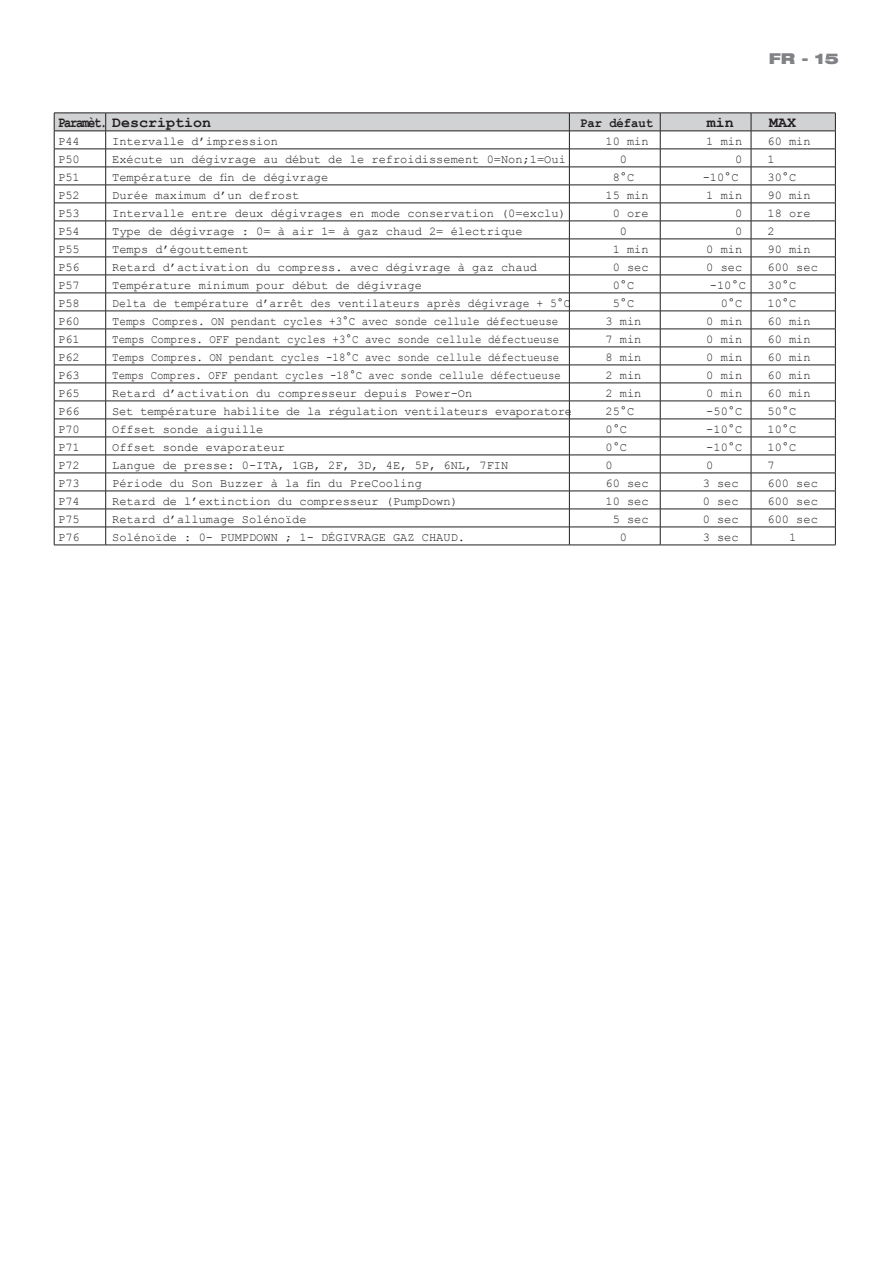
<style>
.page{position:relative;width:893px;height:1263px;background:#fff}
.page>*{position:absolute;margin:0;border:0;box-sizing:border-box;transform-origin:0 0}
.t1{font:700 15px "Courier New";color:#231f20;scale:.8 1}
.t2{font:700 15px "Courier New";color:#231f20}
.t3{font:900 expanded 15px "Helvetica 93";color:#808285}
.t4{font:700 13.5px "Courier New";color:#231f20;scale:.9 1}
.t5{font:12px "Courier New";color:#231f20}
.t6{font:12px "Courier New";color:#231f20;scale:.9 1}
.t7{font:12px "Courier New";color:#231f20;scale:.89 1}
.t8{font:12px "Courier New";letter-spacing:-.02em;color:#231f20}
.t9{font:12px "Courier New";color:#231f20;scale:.95 1}
</style>
<div class="page">
<svg style="left:54px;top:113px;width:782px;height:432px"></svg>
<hr style="left:54px;top:473px;width:52px;height:1px;background:#231f20">
<hr style="left:54px;top:491px;width:52px;height:1px;background:#231f20">
<hr style="left:54px;top:509px;width:52px;height:1px;background:#231f20">
<hr style="left:54px;top:527px;width:52px;height:1px;background:#231f20">
<hr style="left:54px;top:545px;width:52px;height:1px;background:#231f20">
<hr style="left:106px;top:473px;width:463px;height:1px;background:#231f20">
<hr style="left:106px;top:491px;width:463px;height:1px;background:#231f20">
<hr style="left:106px;top:509px;width:463px;height:1px;background:#231f20">
<hr style="left:106px;top:527px;width:463px;height:1px;background:#231f20">
<hr style="left:106px;top:545px;width:463px;height:1px;background:#231f20">
<hr style="left:569px;top:473px;width:91px;height:1px;background:#231f20">
<hr style="left:569px;top:491px;width:91px;height:1px;background:#231f20">
<hr style="left:569px;top:509px;width:91px;height:1px;background:#231f20">
<hr style="left:569px;top:527px;width:91px;height:1px;background:#231f20">
<hr style="left:569px;top:545px;width:91px;height:1px;background:#231f20">
<hr style="left:660px;top:473px;width:91px;height:1px;background:#231f20">
<hr style="left:660px;top:491px;width:91px;height:1px;background:#231f20">
<hr style="left:660px;top:509px;width:91px;height:1px;background:#231f20">
<hr style="left:660px;top:527px;width:91px;height:1px;background:#231f20">
<hr style="left:660px;top:545px;width:91px;height:1px;background:#231f20">
<hr style="left:751px;top:473px;width:85px;height:1px;background:#231f20">
<hr style="left:751px;top:491px;width:85px;height:1px;background:#231f20">
<hr style="left:751px;top:509px;width:85px;height:1px;background:#231f20">
<hr style="left:751px;top:527px;width:85px;height:1px;background:#231f20">
<hr style="left:751px;top:545px;width:85px;height:1px;background:#231f20">
<p class="t3" style="left:769px;top:49px;width:72px">FR - 15</p>
<p class="t1" style="left:58px;top:113px;width:193px">Paramèt. Description</p>
<p class="t4" style="left:580px;top:114px;width:82px">Par défaut</p>
<p class="t2" style="left:707px;top:113px;width:28px">min</p>
<p class="t2" style="left:769px;top:113px;width:28px">MAX</p>
<p class="t5" style="left:58px;top:134px;width:23px">P44</p>
<p class="t5" style="left:112px;top:134px;width:167px">Intervalle d’impression</p>
<p class="t5" style="left:605px;top:134px;width:45px">10 min</p>
<p class="t5" style="left:706px;top:134px;width:37px">1 min</p>
<p class="t5" style="left:767px;top:134px;width:45px">60 min</p>
<p class="t5" style="left:58px;top:152px;width:23px">P50</p>
<p class="t5" style="left:112px;top:152px;width:455px">Exécute un dégivrage au début de le refroidissement 0=Non;1=Oui</p>
<p class="t5" style="left:620px;top:152px;width:9px">0</p>
<p class="t5" style="left:735px;top:152px;width:9px">0</p>
<p class="t5" style="left:767px;top:152px;width:9px">1</p>
<p class="t5" style="left:58px;top:170px;width:23px">P51</p>
<p class="t5" style="left:112px;top:170px;width:218px">Température de fin de dégivrage</p>
<p class="t5" style="left:613px;top:170px;width:23px">8°C</p>
<p class="t5" style="left:703px;top:170px;width:37px">-10°C</p>
<p class="t5" style="left:767px;top:170px;width:30px">30°C</p>
<p class="t5" style="left:58px;top:188px;width:23px">P52</p>
<p class="t5" style="left:112px;top:188px;width:189px">Durée maximum d’un defrost</p>
<p class="t5" style="left:605px;top:188px;width:45px">15 min</p>
<p class="t5" style="left:706px;top:188px;width:37px">1 min</p>
<p class="t5" style="left:767px;top:188px;width:45px">90 min</p>
<p class="t5" style="left:58px;top:206px;width:23px">P53</p>
<p class="t5" style="left:112px;top:206px;width:455px">Intervalle entre deux dégivrages en mode conservation (0=exclu)</p>
<p class="t5" style="left:613px;top:206px;width:37px">0 ore</p>
<p class="t5" style="left:735px;top:206px;width:9px">0</p>
<p class="t5" style="left:767px;top:206px;width:45px">18 ore</p>
<p class="t5" style="left:58px;top:224px;width:23px">P54</p>
<p class="t5" style="left:112px;top:224px;width:412px">Type de dégivrage : 0= à air 1= à gaz chaud 2= électrique</p>
<p class="t5" style="left:620px;top:224px;width:9px">0</p>
<p class="t5" style="left:735px;top:224px;width:9px">0</p>
<p class="t5" style="left:767px;top:224px;width:9px">2</p>
<p class="t5" style="left:58px;top:242px;width:23px">P55</p>
<p class="t5" style="left:112px;top:242px;width:138px">Temps d’égouttement</p>
<p class="t5" style="left:613px;top:242px;width:37px">1 min</p>
<p class="t5" style="left:706px;top:242px;width:37px">0 min</p>
<p class="t5" style="left:767px;top:242px;width:45px">90 min</p>
<p class="t5" style="left:58px;top:260px;width:23px">P56</p>
<p class="t5" style="left:112px;top:260px;width:426px">Retard d’activation du compress. avec dégivrage à gaz chaud</p>
<p class="t5" style="left:613px;top:260px;width:37px">0 sec</p>
<p class="t5" style="left:706px;top:260px;width:37px">0 sec</p>
<p class="t5" style="left:767px;top:260px;width:52px">600 sec</p>
<p class="t5" style="left:58px;top:278px;width:23px">P57</p>
<p class="t5" style="left:112px;top:278px;width:311px">Température minimum pour début de dégivrage</p>
<p class="t5" style="left:613px;top:278px;width:23px">0°C</p>
<p class="t5" style="left:710px;top:278px;width:37px">-10°C</p>
<p class="t5" style="left:767px;top:278px;width:30px">30°C</p>
<p class="t5" style="left:58px;top:296px;width:23px">P58</p>
<p class="t9" style="left:112px;top:296px;width:484px">Delta de température d’arrêt des ventilateurs après dégivrage + 5°C</p>
<p class="t5" style="left:613px;top:296px;width:23px">5°C</p>
<p class="t5" style="left:721px;top:296px;width:23px">0°C</p>
<p class="t5" style="left:767px;top:296px;width:30px">10°C</p>
<p class="t5" style="left:58px;top:314px;width:23px">P60</p>
<p class="t5" style="left:112px;top:314px;width:448px">Temps Compres. ON pendant cycles +3°C avec sonde cellule défectueuse</p>
<p class="t5" style="left:605px;top:314px;width:37px">3 min</p>
<p class="t5" style="left:706px;top:314px;width:37px">0 min</p>
<p class="t5" style="left:767px;top:314px;width:45px">60 min</p>
<p class="t5" style="left:58px;top:332px;width:23px">P61</p>
<p class="t6" style="left:112px;top:332px;width:498px">Temps Compres. OFF pendant cycles +3°C avec sonde cellule défectueuse</p>
<p class="t5" style="left:605px;top:332px;width:37px">7 min</p>
<p class="t5" style="left:706px;top:332px;width:37px">0 min</p>
<p class="t5" style="left:767px;top:332px;width:45px">60 min</p>
<p class="t5" style="left:58px;top:350px;width:23px">P62</p>
<p class="t6" style="left:112px;top:350px;width:498px">Temps Compres. ON pendant cycles -18°C avec sonde cellule défectueuse</p>
<p class="t5" style="left:605px;top:350px;width:37px">8 min</p>
<p class="t5" style="left:706px;top:350px;width:37px">0 min</p>
<p class="t5" style="left:767px;top:350px;width:45px">60 min</p>
<p class="t5" style="left:58px;top:368px;width:23px">P63</p>
<p class="t7" style="left:112px;top:368px;width:505px">Temps Compres. OFF pendant cycles -18°C avec sonde cellule défectueuse</p>
<p class="t5" style="left:605px;top:368px;width:37px">2 min</p>
<p class="t5" style="left:706px;top:368px;width:37px">0 min</p>
<p class="t5" style="left:767px;top:368px;width:45px">60 min</p>
<p class="t5" style="left:58px;top:386px;width:23px">P65</p>
<p class="t5" style="left:112px;top:386px;width:362px">Retard d’activation du compresseur depuis Power-On</p>
<p class="t5" style="left:605px;top:386px;width:37px">2 min</p>
<p class="t5" style="left:706px;top:386px;width:37px">0 min</p>
<p class="t5" style="left:767px;top:386px;width:45px">60 min</p>
<p class="t5" style="left:58px;top:404px;width:23px">P66</p>
<p class="t8" style="left:112px;top:404px;width:461px">Set température habilite de la régulation ventilateurs evaporatore</p>
<p class="t5" style="left:605px;top:404px;width:30px">25°C</p>
<p class="t5" style="left:706px;top:404px;width:37px">-50°C</p>
<p class="t5" style="left:767px;top:404px;width:30px">50°C</p>
<p class="t5" style="left:58px;top:422px;width:23px">P70</p>
<p class="t5" style="left:112px;top:422px;width:153px">Offset sonde aiguille</p>
<p class="t5" style="left:605px;top:422px;width:23px">0°C</p>
<p class="t5" style="left:706px;top:422px;width:37px">-10°C</p>
<p class="t5" style="left:767px;top:422px;width:30px">10°C</p>
<p class="t5" style="left:58px;top:440px;width:23px">P71</p>
<p class="t5" style="left:112px;top:440px;width:174px">Offset sonde evaporateur</p>
<p class="t5" style="left:605px;top:440px;width:23px">0°C</p>
<p class="t5" style="left:706px;top:440px;width:37px">-10°C</p>
<p class="t5" style="left:767px;top:440px;width:30px">10°C</p>
<p class="t5" style="left:58px;top:458px;width:23px">P72</p>
<p class="t5" style="left:112px;top:458px;width:398px">Langue de presse: 0-ITA, 1GB, 2F, 3D, 4E, 5P, 6NL, 7FIN</p>
<p class="t5" style="left:605px;top:458px;width:9px">0</p>
<p class="t5" style="left:706px;top:458px;width:9px">0</p>
<p class="t5" style="left:767px;top:458px;width:9px">7</p>
<p class="t5" style="left:58px;top:476px;width:23px">P73</p>
<p class="t5" style="left:112px;top:476px;width:311px">Période du Son Buzzer à la fin du PreCooling</p>
<p class="t5" style="left:605px;top:476px;width:45px">60 sec</p>
<p class="t5" style="left:703px;top:476px;width:37px">3 sec</p>
<p class="t5" style="left:767px;top:476px;width:52px">600 sec</p>
<p class="t5" style="left:58px;top:494px;width:23px">P74</p>
<p class="t5" style="left:112px;top:494px;width:347px">Retard de l’extinction du compresseur (PumpDown)</p>
<p class="t5" style="left:605px;top:494px;width:45px">10 sec</p>
<p class="t5" style="left:703px;top:494px;width:37px">0 sec</p>
<p class="t5" style="left:767px;top:494px;width:52px">600 sec</p>
<p class="t5" style="left:58px;top:512px;width:23px">P75</p>
<p class="t5" style="left:112px;top:512px;width:196px">Retard d’allumage Solénoïde</p>
<p class="t5" style="left:613px;top:512px;width:37px">5 sec</p>
<p class="t5" style="left:703px;top:512px;width:37px">0 sec</p>
<p class="t5" style="left:767px;top:512px;width:52px">600 sec</p>
<p class="t5" style="left:58px;top:530px;width:23px">P76</p>
<p class="t5" style="left:112px;top:530px;width:354px">Solénoïde : 0- PUMPDOWN ; 1- DÉGIVRAGE GAZ CHAUD.</p>
<p class="t5" style="left:620px;top:530px;width:9px">0</p>
<p class="t5" style="left:703px;top:530px;width:37px">3 sec</p>
<p class="t5" style="left:789px;top:530px;width:9px">1</p>
</div>
